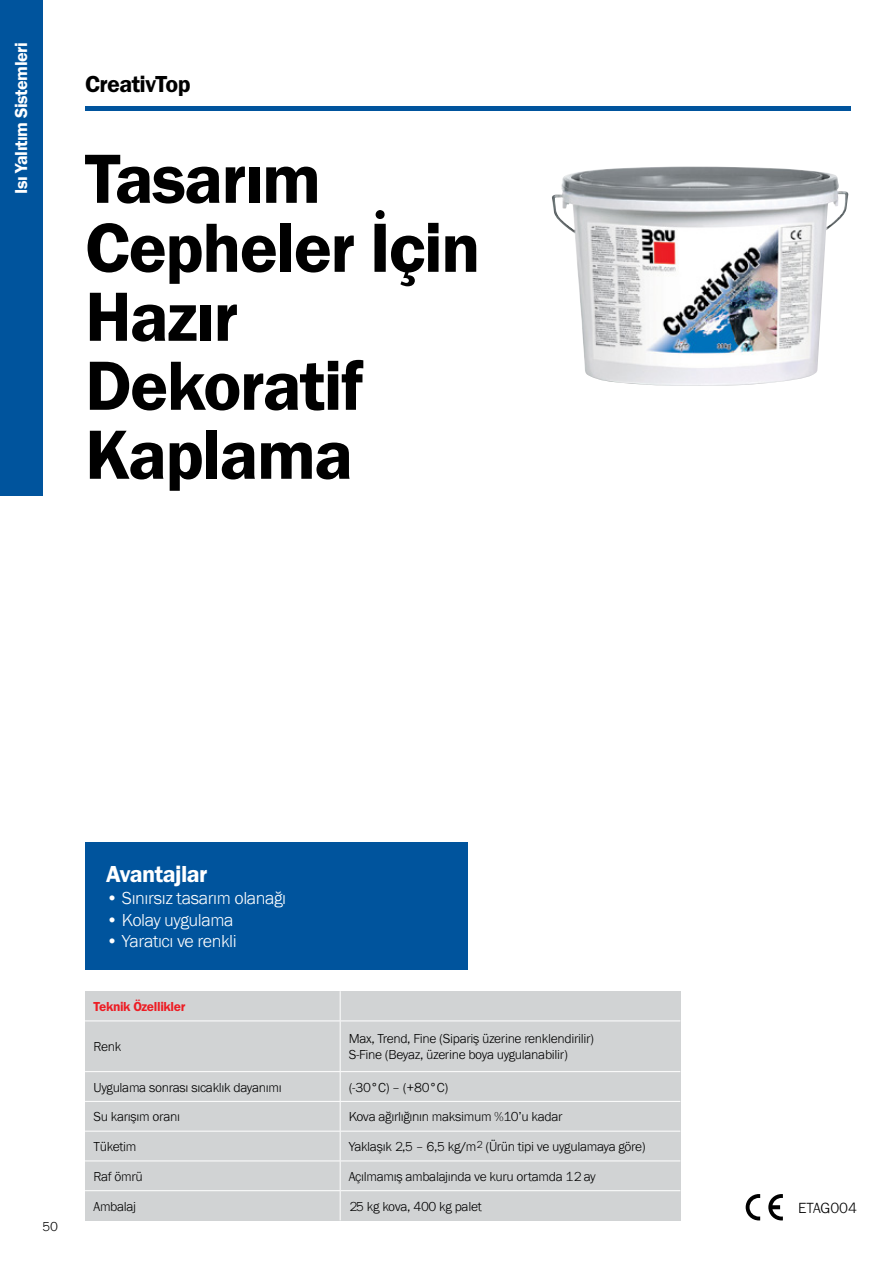
<style>
.page{position:relative;width:893px;height:1263px;background:#fff}
.page>*{position:absolute;margin:0;border:0;box-sizing:border-box;transform-origin:0 0}
.t1{font:72px/69px "BM Franklin Gothic URW Dem";letter-spacing:-.025em;color:#000}
.t2{font:24px "BM Franklin Gothic URW Dem";letter-spacing:-.025em;color:#fff}
.t3{font:24px "BM Franklin Gothic URW Dem";letter-spacing:-.025em;color:#000}
.t4{font:300 18px "BM Franklin Gothic URW";letter-spacing:-.025em;color:#fff}
.t5{font:18px "BM Franklin Gothic URW Dem";letter-spacing:-.025em;color:#fff}
.t6{font:300 15.3px "BM Franklin Gothic URW";color:#000}
.t7{font:300 13.5px/16.2px "BM Franklin Gothic URW";letter-spacing:-.025em;color:#000}
.t8{font:13.5px "BM Franklin Gothic URW Dem";letter-spacing:-.025em;color:#ed1d24}
</style>
<div class="page">
<div style="left:0;top:0;width:43px;height:496px;background:#00549d"></div>
<div style="left:85px;top:991px;width:595px;height:229px;background:#d1d3d4"></div>
<svg style="left:340px;top:991px;width:1px;height:29px"></svg>
<hr style="left:85px;top:1020px;width:255px;height:1px;background:#fff">
<hr style="left:340px;top:1020px;width:340px;height:1px;background:#fff">
<hr style="left:340px;top:1021px;width:1px;height:50px;background:#fff">
<hr style="left:85px;top:1071px;width:255px;height:1px;background:#fff">
<hr style="left:340px;top:1071px;width:340px;height:1px;background:#fff">
<hr style="left:85px;top:1101px;width:255px;height:1px;background:#fff">
<hr style="left:340px;top:1101px;width:340px;height:1px;background:#fff">
<hr style="left:85px;top:1131px;width:255px;height:1px;background:#fff">
<hr style="left:340px;top:1131px;width:340px;height:1px;background:#fff">
<hr style="left:85px;top:1160px;width:255px;height:1px;background:#fff">
<hr style="left:340px;top:1160px;width:340px;height:1px;background:#fff">
<hr style="left:85px;top:1190px;width:255px;height:1px;background:#fff">
<hr style="left:340px;top:1190px;width:340px;height:1px;background:#fff">
<svg style="left:340px;top:1072px;width:1px;height:148px"></svg>
<div style="left:85px;top:842px;width:383px;height:127px;background:#00549d"></div>
<div style="left:85px;top:106px;width:765px;height:5px;background:#00549d"></div>
<svg style="left:746px;top:1194px;width:37px;height:26px"></svg>
<img style="left:552px;top:167px;width:296px;height:219px">
<h3 class="t5" style="left:10px;top:194px;width:153px;rotate:-90deg">Isı Yalıtım Sistemleri</h3>
<h2 class="t3" style="left:85px;top:70px;width:107px">CreativTop</h2>
<h1 class="t1" style="left:85px;top:146px;width:397px">Tasarım<br>Cepheler İçin<br>Hazır<br>Dekoratif<br>Kaplama</h1>
<p class="t7" style="left:43px;top:1218px;width:17px">50</p>
<h2 class="t2" style="left:106px;top:859px;width:103px">Avantajlar</h2>
<h3 class="t4" style="left:106px;top:887px;width:181px">• Sınırsız tasarım olanağı</h3>
<h3 class="t4" style="left:106px;top:908px;width:129px">• Kolay uygulama</h3>
<h3 class="t4" style="left:106px;top:930px;width:132px">• Yaratıcı ve renkli</h3>
<p class="t8" style="left:94px;top:998px;width:93px">Teknik Özellikler</p>
<p class="t7" style="left:94px;top:1039px;width:29px">Renk</p>
<p class="t7" style="left:349px;top:1031px;width:247px">Max, Trend, Fine (Sipariş üzerine renklendirilir)<br>S-Fine (Beyaz, üzerine boya uygulanabilir)</p>
<p class="t7" style="left:94px;top:1079px;width:190px">Uygulama sonrası sıcaklık dayanımı</p>
<p class="t7" style="left:349px;top:1079px;width:101px">(-30°C) – (+80°C)</p>
<p class="t7" style="left:94px;top:1109px;width:88px">Su karışım oranı</p>
<p class="t7" style="left:349px;top:1109px;width:215px">Kova ağırlığının maksimum %10’u kadar</p>
<p class="t7" style="left:94px;top:1139px;width:44px">Tüketim</p>
<p class="t7" style="left:349px;top:1139px;width:298px">Yaklaşık 2,5 – 6,5 kg/m<sup>2</sup> (Ürün tipi ve uygulamaya göre)</p>
<p class="t7" style="left:94px;top:1168px;width:51px">Raf ömrü</p>
<p class="t7" style="left:349px;top:1168px;width:248px">Açılmamış ambalajında ve kuru ortamda 12 ay</p>
<p class="t7" style="left:94px;top:1198px;width:44px">Ambalaj</p>
<p class="t7" style="left:349px;top:1198px;width:135px">25 kg kova, 400 kg palet</p>
<p class="t6" style="left:798px;top:1198px;width:61px">ETAG004</p>
</div>
